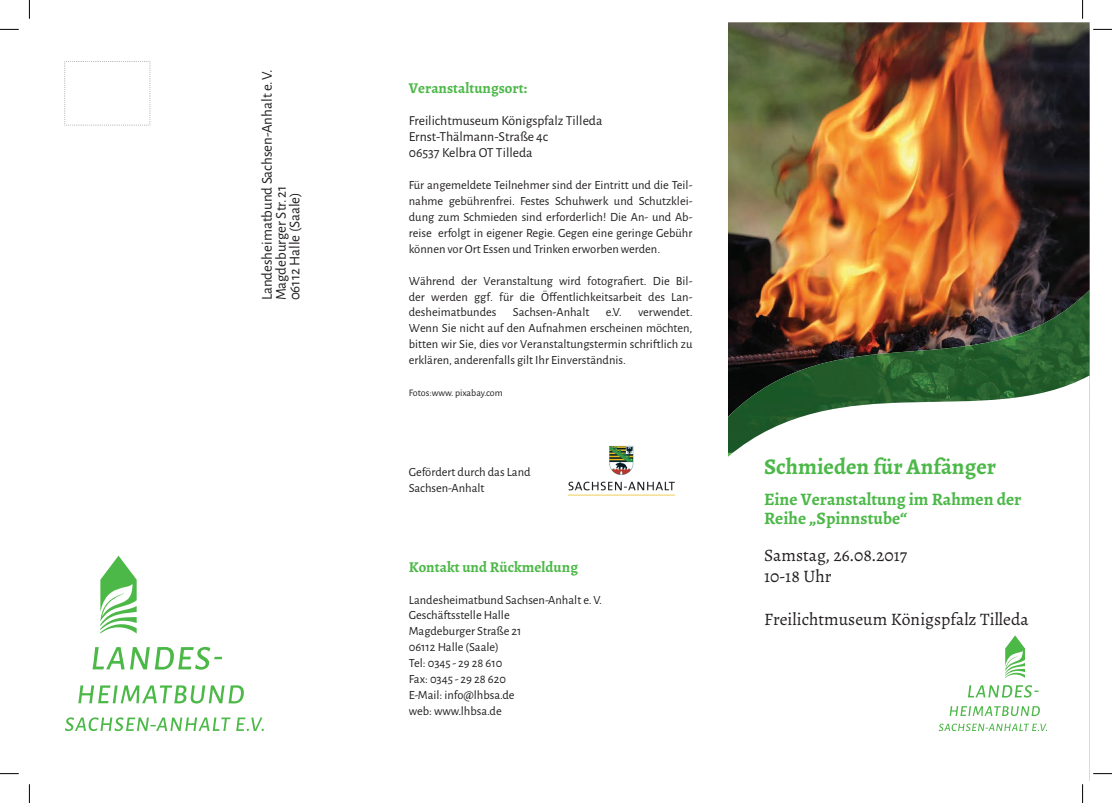
<style>
.page{position:relative;width:1112px;height:803px;background:#fff}
.page>*{position:absolute;margin:0;border:0;box-sizing:border-box;transform-origin:0 0}
.t1{font:700 22.5px "Alegreya";color:#4cb848}
.t2{font:17.5px/21.2px "Alegreya";color:#231f20}
.t3{font:700 17.5px/18.8px "Alegreya";color:#4cb848}
.t4{font:15px/13.8px "Alegreya Sans";color:#231f20}
.t5{font:700 15px "Alegreya";color:#4cb848}
.t6{font:13.75px/16px "Alegreya Sans";color:#231f20}
.t7{font:12.5px/16px "Alegreya Sans";color:#231f20;text-align:justify}
.t8{font:10px "Alegreya Sans";color:#231f20}
</style>
<div class="page">
<img style="left:728px;top:22px;width:361px;height:268px">
<img style="left:728px;top:290px;width:361px;height:73px">
<svg style="left:728px;top:363px;width:361px;height:369px"></svg>
<svg style="left:65px;top:61px;width:86px;height:65px"></svg>
<svg style="left:100px;top:556px;width:37px;height:78px"></svg>
<svg style="left:78px;top:685px;width:166px;height:18px"></svg>
<svg style="left:65px;top:717px;width:199px;height:14px"></svg>
<svg style="left:92px;top:647px;width:130px;height:23px"></svg>
<img style="left:567px;top:445px;width:108px;height:51px">
<svg style="left:1004px;top:635px;width:20px;height:43px"></svg>
<svg style="left:949px;top:706px;width:90px;height:10px"></svg>
<svg style="left:967px;top:685px;width:71px;height:12px"></svg>
<svg style="left:938px;top:724px;width:108px;height:7px"></svg>
<svg style="left:0;top:29px;width:19px;height:1px"></svg>
<svg style="left:1093px;top:29px;width:18px;height:1px"></svg>
<svg style="left:0;top:773px;width:19px;height:1px"></svg>
<svg style="left:1093px;top:773px;width:18px;height:1px"></svg>
<svg style="left:29px;top:0;width:1px;height:19px"></svg>
<svg style="left:29px;top:784px;width:1px;height:19px"></svg>
<svg style="left:1082px;top:0;width:1px;height:19px"></svg>
<svg style="left:1082px;top:784px;width:1px;height:19px"></svg>
<p class="t4" style="left:259px;top:300px;width:233px;rotate:-90deg">Landesheimatbund Sachsen-Anhalt e. V.<br>Magdeburger Str. 21<br>06112 Halle (Saale)</p>
<p class="t5" style="left:409px;top:79px;width:120px">Veranstaltungsort:</p>
<p class="t6" style="left:409px;top:112px;width:195px">Freilichtmuseum Königspfalz Tilleda<br>Ernst-Thälmann-Straße 4c<br>06537 Kelbra OT Tilleda</p>
<p class="t7" style="left:409px;top:176px;width:285px">Für angemeldete Teilnehmer sind der Eintritt und die Teil&shy;nahme gebührenfrei. Festes Schuhwerk und Schutzklei&shy;dung zum Schmieden sind erforderlich! Die An- und Ab&shy;reise erfolgt in eigener Regie. Gegen eine geringe Gebühr können vor Ort Essen und Trinken erworben werden.</p>
<p class="t7" style="left:409px;top:272px;width:285px">Während der Veranstaltung wird fotografiert. Die Bil&shy;der werden ggf. für die Öffentlichkeitsarbeit des Lan&shy;desheimatbundes</p>
<p class="t7" style="left:409px;top:304px;width:285px;text-indent:229px">verwendet.<br>Wenn Sie nicht auf den Aufnahmen erscheinen möchten, bitten wir Sie, dies vor Veranstaltungstermin schriftlich zu erklären, anderenfalls gilt Ihr Einverständnis.</p>
<p class="t7" style="left:512px;top:304px;width:78px">Sachsen-Anhalt</p>
<p class="t7" style="left:606px;top:304px;width:17px">e.V.</p>
<p class="t8" style="left:409px;top:386px;width:95px">Fotos:www. pixabay.com</p>
<p class="t7" style="left:409px;top:463px;width:123px">Gefördert durch das Land<br>Sachsen-Anhalt</p>
<p class="t5" style="left:409px;top:557px;width:171px">Kontakt und Rückmeldung</p>
<p class="t7" style="left:409px;top:591px;width:195px;text-align:left">Landesheimatbund Sachsen-Anhalt e. V.<br>Geschäftsstelle Halle<br>Magdeburger Straße 21<br>06112 Halle (Saale)<br>Tel: 0345 - 29 28 610<br>Fax: 0345 - 29 28 620<br>E-Mail: info@lhbsa.de<br>web: www.lhbsa.de</p>
<h1 class="t1" style="left:763px;top:452px;width:233px">Schmieden für Anfänger</h1>
<h2 class="t3" style="left:763px;top:490px;width:259px">Eine Veranstaltung im Rahmen der<br>Reihe „Spinnstube“</h2>
<h2 class="t2" style="left:763px;top:544px;width:145px">Samstag, 26.08.2017<br>10-18 Uhr</h2>
<h2 class="t2" style="left:763px;top:608px;width:266px">Freilichtmuseum Königspfalz Tilleda</h2>
</div>
